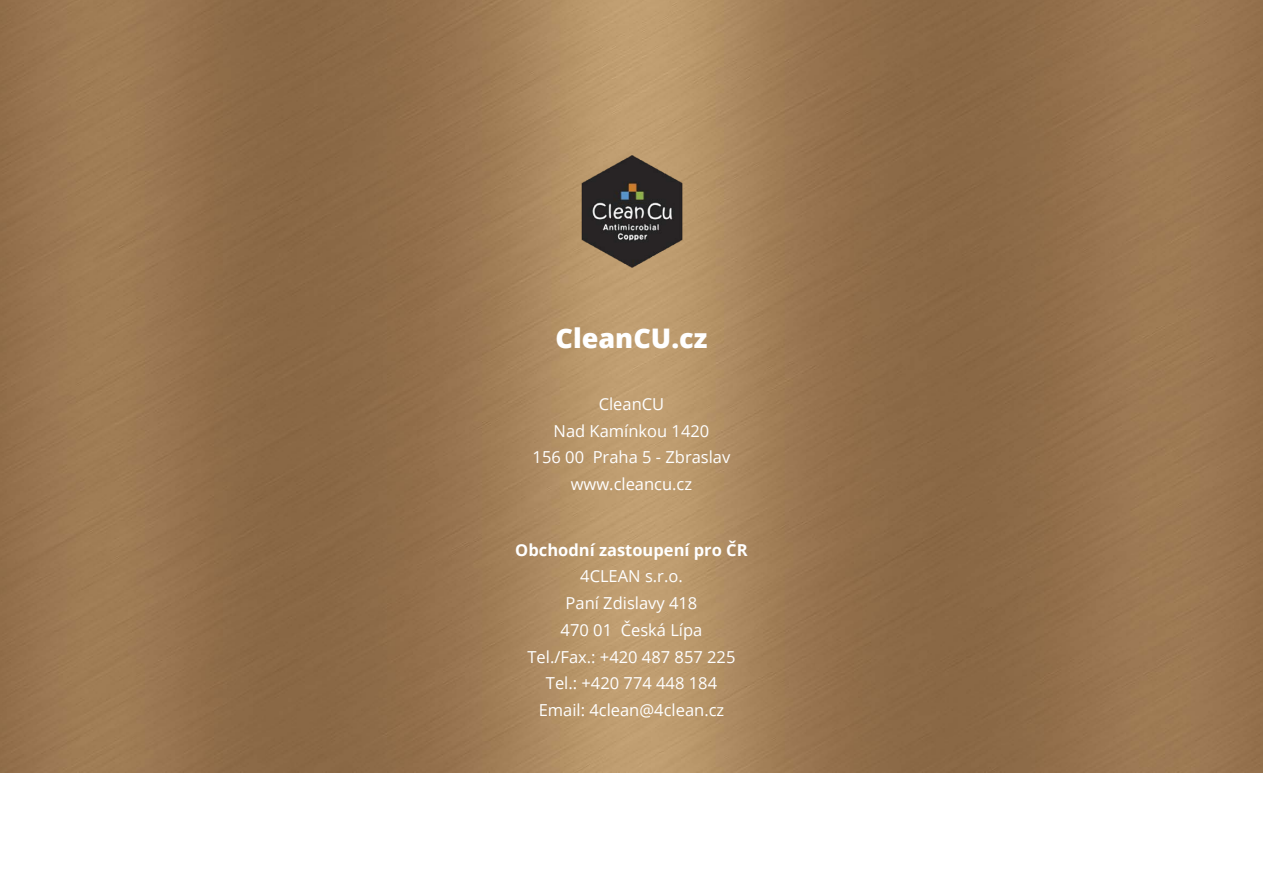
<style>
.page{position:relative;width:1263px;height:893px;background:#fff}
.page>*{position:absolute;margin:0;border:0;box-sizing:border-box;transform-origin:0 0}
.nadpis1{font:800 27px "Open Sans";color:#fff}
.text{font:16.5px "Open Sans";color:#fff}
.text-2{font:700 16.5px "Open Sans";color:#fff}
</style>
<div class="page">
<img style="left:0;top:0;width:1263px;height:773px">
<img style="left:571px;top:147px;width:121px;height:130px">
<p class="nadpis1" style="left:555px;top:318px;width:153px">CleanCU.cz</p>
<p class="text" style="left:599px;top:392px;width:67px">CleanCU</p>
<p class="text" style="left:554px;top:419px;width:157px">Nad Kamínkou 1420</p>
<p class="text" style="left:533px;top:446px;width:199px">156 00 Praha 5 - Zbraslav</p>
<p class="text" style="left:571px;top:473px;width:123px">www.cleancu.cz</p>
<p class="text-2" style="left:515px;top:538px;width:234px">Obchodní zastoupení pro ČR</p>
<p class="text" style="left:580px;top:565px;width:104px">4CLEAN s.r.o.</p>
<p class="text" style="left:566px;top:592px;width:133px">Paní Zdislavy 418</p>
<p class="text" style="left:561px;top:619px;width:143px">470 01 Česká Lípa</p>
<p class="text" style="left:527px;top:645px;width:209px">Tel./Fax.: +420 487 857 225</p>
<p class="text" style="left:546px;top:672px;width:173px">Tel.: +420 774 448 184</p>
<p class="text" style="left:539px;top:699px;width:187px">Email: 4clean@4clean.cz</p>
</div>
